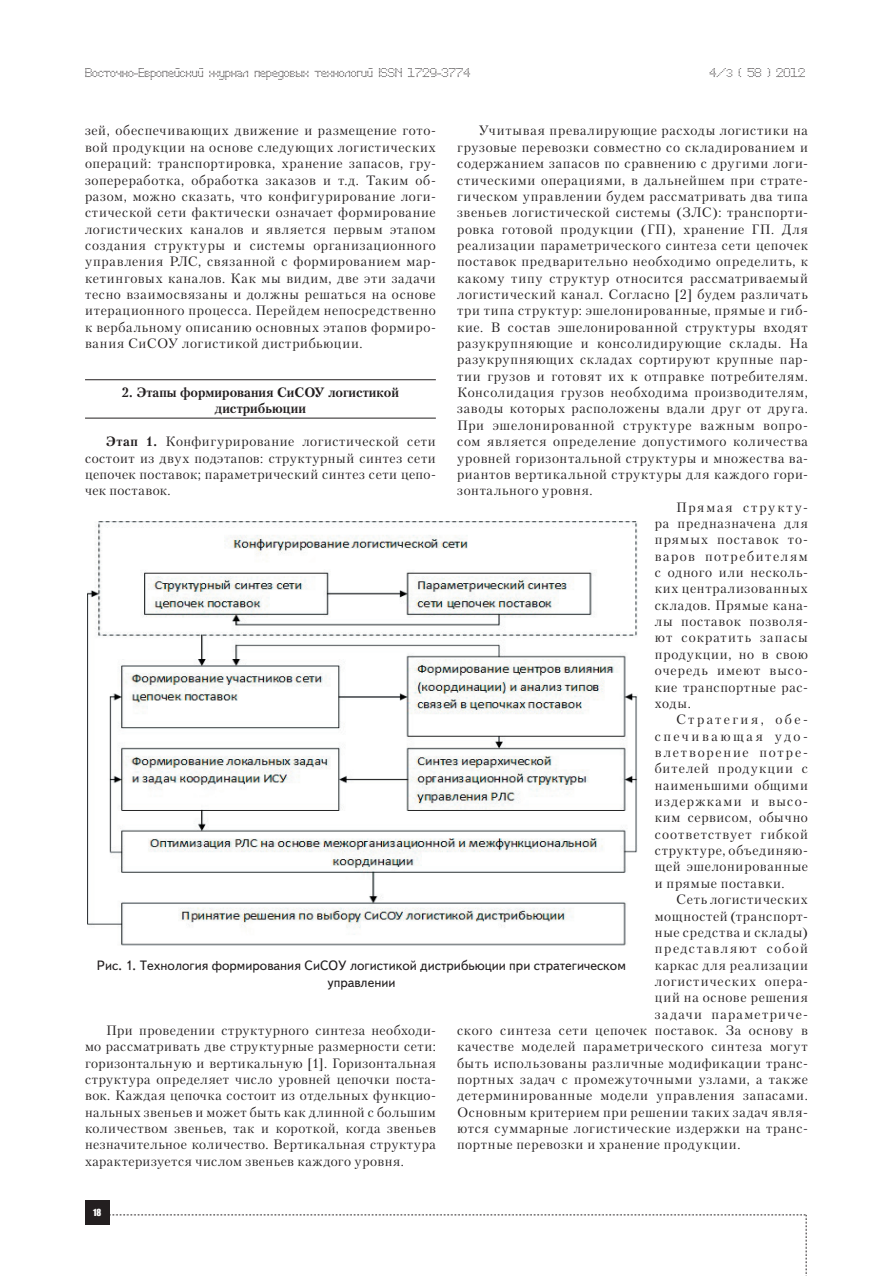
<style>
.page{position:relative;width:893px;height:1276px;background:#fff}
.page>*{position:absolute;margin:0;border:0;box-sizing:border-box;transform-origin:0 0}
.t1{font:13.5px/16.4px "Petersburg C";letter-spacing:.055em;color:#231f20;text-align:justify}
.t2{font:13.5px/16.2px "Text Book C";color:#231f20;text-align:center}
.t3{font:13.5px "Petersburg C";letter-spacing:.075em;color:#231f20}
.t4{font:700 13.5px/16.4px "Petersburg C";color:#231f20;text-align:center}
.t5{font:13.5px "Petersburg C";letter-spacing:.14em;color:#231f20}
.t6{font:13.5px "Petersburg C";letter-spacing:.18em;color:#231f20}
.t7{font:13.5px "Petersburg C";letter-spacing:.1em;color:#231f20}
.t8{font:13.5px "Petersburg C";letter-spacing:.12em;color:#231f20}
.t9{font:13.5px "Petersburg C";letter-spacing:.08em;color:#231f20}
.t10{font:13.5px "Petersburg C";letter-spacing:.115em;color:#231f20}
.t11{font:13.5px "Petersburg C";letter-spacing:.095em;color:#231f20}
.t12{font:12px "Perfo";letter-spacing:.015em;color:#231f20}
.t13{font:9px "Impact";color:#fff}
.s1{font-size:10.5px}
.s2{font-weight:700}
</style>
<div class="page">
<div style="left:85px;top:1200px;width:24px;height:25px;background:#231f20"></div>
<svg style="left:109px;top:1214px;width:698px;height:62px"></svg>
<hr style="left:85px;top:379px;width:351px;height:1px;background:#231f20">
<hr style="left:85px;top:418px;width:351px;height:1px;background:#231f20">
<img style="left:88px;top:521px;width:549px;height:424px">
<p class="t12" style="left:85px;top:65px;width:387px">Восточно-Европейский журнал передовых технологий ISSN 1729-3774</p>
<p class="t12" style="left:709px;top:65px;width:97px">4/<span class="s1">3</span> ( 58 ) 2012</p>
<p class="t1" style="left:85px;top:122px;width:352px">зей, обеспечивающих движение и размещение гото&shy;вой продукции на основе следующих логистических операций: транспортировка, хранение запасов, гру&shy;зопереработка, обработка заказов и т.д. Таким об&shy;разом, можно сказать, что конфигурирование логи&shy;стической сети фактически означает формирование логистических каналов и является первым этапом создания структуры и системы организационного управления РЛС, связанной с формированием мар&shy;кетинговых каналов. Как мы видим, две эти задачи тесно взаимосвязаны и должны решаться на основе итерационного процесса. Перейдем непосредственно к вербальному описанию основных этапов формиро&shy;вания СиСОУ логистикой дистрибьюции.</p>
<p class="t4" style="left:122px;top:384px;width:279px">2. Этапы формирования СиСОУ логистикой дистрибьюции</p>
<p class="t1" style="left:85px;top:433px;width:352px;text-indent:21px"><span class="s2">Этап 1.</span> Конфигурирование логистической сети состоит из двух подэтапов: структурный синтез сети цепочек поставок; параметрический синтез сети цепо&shy;чек поставок.</p>
<p class="t1" style="left:478px;top:122px;width:331px">Учитывая превалирующие расходы логистики на</p>
<p class="t1" style="left:457px;top:139px;width:352px">грузовые перевозки совместно со складированием и</p>
<p class="t1" style="left:457px;top:155px;width:352px">содержанием запасов по сравнению с другими логи-</p>
<p class="t1" style="left:457px;top:171px;width:352px">стическими операциями, в дальнейшем при страте-</p>
<p class="t1" style="left:457px;top:188px;width:352px">гическом управлении будем рассматривать два типа</p>
<p class="t1" style="left:457px;top:204px;width:352px">звеньев логистической системы (ЗЛС): транспорти-</p>
<p class="t1" style="left:457px;top:220px;width:352px">ровка готовой продукции (ГП), хранение ГП. Для</p>
<p class="t1" style="left:457px;top:237px;width:352px">реализации параметрического синтеза сети цепочек</p>
<p class="t1" style="left:457px;top:253px;width:352px">поставок предварительно необходимо определить, к</p>
<p class="t1" style="left:457px;top:270px;width:352px">какому типу структур относится рассматриваемый</p>
<p class="t1" style="left:457px;top:286px;width:352px">логистический канал. Согласно [2] будем различать</p>
<p class="t1" style="left:457px;top:302px;width:352px">три типа структур: эшелонированные, прямые и гиб-</p>
<p class="t1" style="left:457px;top:319px;width:352px">кие. В состав эшелонированной структуры входят</p>
<p class="t1" style="left:457px;top:335px;width:352px">разукрупняющие и консолидирующие склады. На</p>
<p class="t1" style="left:457px;top:351px;width:352px">разукрупняющих складах сортируют крупные пар-</p>
<p class="t1" style="left:457px;top:368px;width:352px">тии грузов и готовят их к отправке потребителям.</p>
<p class="t1" style="left:457px;top:384px;width:352px">Консолидация грузов необходима производителям,</p>
<p class="t1" style="left:457px;top:400px;width:352px">заводы которых расположены вдали друг от друга.</p>
<p class="t1" style="left:457px;top:417px;width:352px">При эшелонированной структуре важным вопро-</p>
<p class="t1" style="left:457px;top:433px;width:352px">сом является определение допустимого количества</p>
<p class="t1" style="left:457px;top:449px;width:352px">уровней горизонтальной структуры и множества ва-</p>
<p class="t1" style="left:457px;top:466px;width:352px">риантов вертикальной структуры для каждого гори-</p>
<p class="t1" style="left:457px;top:482px;width:137px">зонтального уровня.</p>
<p class="t5" style="left:676px;top:499px;width:133px">Прямая структу-</p>
<p class="t1" style="left:655px;top:515px;width:155px">ра предназначена для</p>
<p class="t3" style="left:655px;top:531px;width:155px">прямых поставок то-</p>
<p class="t8" style="left:655px;top:548px;width:155px">варов потребителям</p>
<p class="t1" style="left:655px;top:564px;width:155px">с одного или несколь-</p>
<p class="t1" style="left:655px;top:580px;width:155px">ких централизованных</p>
<p class="t1" style="left:655px;top:597px;width:155px">складов. Прямые кана-</p>
<p class="t1" style="left:655px;top:613px;width:155px">лы поставок позволя-</p>
<p class="t9" style="left:655px;top:629px;width:155px">ют сократить запасы</p>
<p class="t1" style="left:655px;top:646px;width:155px">продукции, но в свою</p>
<p class="t1" style="left:655px;top:662px;width:155px">очередь имеют высо-</p>
<p class="t1" style="left:655px;top:678px;width:155px">кие транспортные рас-</p>
<p class="t1" style="left:655px;top:695px;width:37px">ходы.</p>
<p class="t6" style="left:676px;top:711px;width:133px">Стратегия, обе-</p>
<p class="t6" style="left:655px;top:728px;width:155px">спечивающая удо-</p>
<p class="t5" style="left:655px;top:744px;width:155px">влетворение потре-</p>
<p class="t3" style="left:655px;top:760px;width:155px">бителей продукции с</p>
<p class="t1" style="left:655px;top:776px;width:155px">наименьшими общими</p>
<p class="t11" style="left:655px;top:793px;width:155px">издержками и высо-</p>
<p class="t1" style="left:655px;top:809px;width:155px">ким сервисом, обычно</p>
<p class="t3" style="left:655px;top:826px;width:155px">соответствует гибкой</p>
<p class="t1" style="left:655px;top:842px;width:155px">структуре, объединяю-</p>
<p class="t1" style="left:655px;top:858px;width:155px">щей эшелонированные</p>
<p class="t1" style="left:655px;top:874px;width:131px">и прямые поставки.</p>
<p class="t1" style="left:676px;top:891px;width:133px">Сеть логистических</p>
<p class="t1" style="left:655px;top:907px;width:155px">мощностей (транспорт-</p>
<p class="t1" style="left:655px;top:924px;width:155px">ные средства и склады)</p>
<p class="t10" style="left:655px;top:940px;width:155px">представляют собой</p>
<p class="t1" style="left:655px;top:956px;width:155px">каркас для реализации</p>
<p class="t1" style="left:655px;top:973px;width:155px">логистических опера-</p>
<p class="t1" style="left:655px;top:989px;width:155px">ций на основе решения</p>
<p class="t7" style="left:655px;top:1006px;width:155px">задачи параметриче-</p>
<p class="t1" style="left:457px;top:1022px;width:352px">ского синтеза сети цепочек поставок. За основу в</p>
<p class="t1" style="left:457px;top:1038px;width:352px">качестве моделей параметрического синтеза могут</p>
<p class="t1" style="left:457px;top:1054px;width:352px">быть использованы различные модификации транс-</p>
<p class="t1" style="left:457px;top:1071px;width:352px">портных задач с промежуточными узлами, а также</p>
<p class="t1" style="left:457px;top:1087px;width:352px">детерминированные модели управления запасами.</p>
<p class="t1" style="left:457px;top:1103px;width:352px">Основным критерием при решении таких задач явля-</p>
<p class="t1" style="left:457px;top:1120px;width:352px">ются суммарные логистические издержки на транс-</p>
<p class="t1" style="left:457px;top:1136px;width:285px">портные перевозки и хранение продукции.</p>
<p class="t2" style="left:97px;top:958px;width:530px">Рис. 1. Технология формирования СиСОУ логистикой дистрибьюции при стратегическом управлении</p>
<p class="t1" style="left:85px;top:1022px;width:352px;text-indent:21px">При проведении структурного синтеза необходи&shy;мо рассматривать две структурные размерности сети: горизонтальную и вертикальную [1]. Горизонтальная структура определяет число уровней цепочки поста&shy;вок. Каждая цепочка состоит из отдельных функцио&shy;нальных звеньев и может быть как длинной с большим количеством звеньев, так и короткой, когда звеньев незначительное количество. Вертикальная структура характеризуется числом звеньев каждого уровня.</p>
<p class="t13" style="left:93px;top:1205px;width:10px">18</p>
</div>
